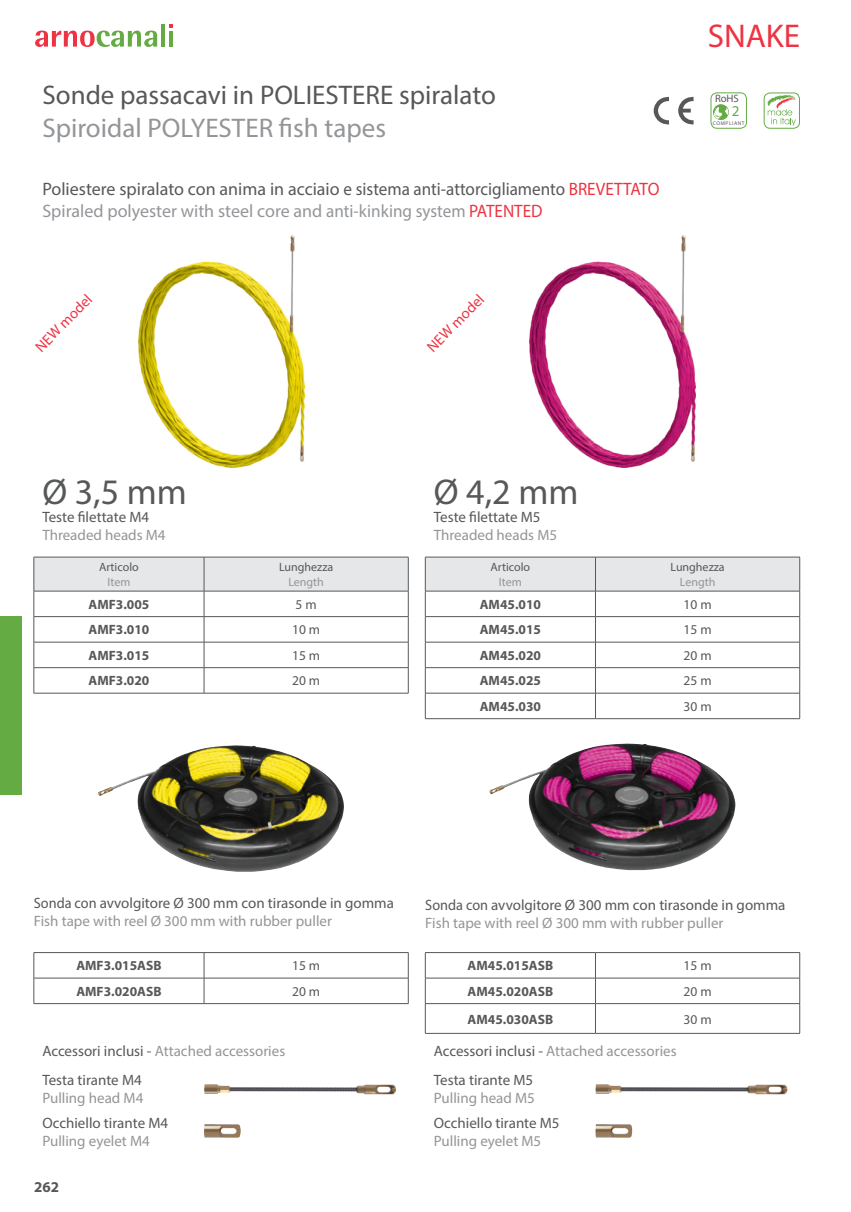
<style>
.page{position:relative;width:851px;height:1212px;background:#fff}
.page>*{position:absolute;margin:0;border:0;box-sizing:border-box;transform-origin:0 0}
.t1{font:36px "Myriad Pro";color:#57585a}
.t2{font:33px "Myriad Pro";color:#ee3342}
.t3{font:27px "Myriad Pro";color:#57585a}
.t4{font:27px "Myriad Pro";color:#939598}
.t5{font:18px/21.6px "Myriad Pro";color:#57585a}
.t6{font:15px "Myriad Pro";color:#939598}
.t7{font:15px "Myriad Pro";color:#57585a}
.t8{font:15px "Myriad Pro";color:#57585a;scale:.95 1}
.t9{font:15px "Myriad Pro";color:#ee3341}
.t10{font:700 15px "Myriad Pro";color:#57585a}
.t11{font:15px "Myriad Pro";color:#64ab44}
.t12{font:700 13.5px "Myriad Pro";color:#57585a}
.t13{font:13.5px "Myriad Pro";color:#57585a}
.t14{font:12px "Myriad Pro";color:#57585a}
.t15{font:12px "Myriad Pro";color:#939598}
.t16{font:10.8px "Myriad Pro";color:#57585a}
.t17{font:5.4px "Myriad Pro";letter-spacing:.105em;color:#57585a}
.s1{color:#ee3341}
.s2{color:#939598}
.s3{color:#57585a}
</style>
<div class="page">
<svg style="left:34px;top:718px;width:765px;height:415px"></svg>
<svg style="left:34px;top:557px;width:766px;height:161px"></svg>
<hr style="left:425px;top:718px;width:170px;height:1px;background:#57585a">
<hr style="left:595px;top:718px;width:204px;height:1px;background:#57585a">
<hr style="left:34px;top:952px;width:170px;height:1px;background:#57585a">
<hr style="left:204px;top:952px;width:204px;height:1px;background:#57585a">
<hr style="left:425px;top:952px;width:170px;height:1px;background:#57585a">
<hr style="left:595px;top:952px;width:204px;height:1px;background:#57585a">
<hr style="left:425px;top:978px;width:170px;height:1px;background:#57585a">
<hr style="left:595px;top:978px;width:204px;height:1px;background:#57585a">
<hr style="left:425px;top:1003px;width:170px;height:1px;background:#57585a">
<svg style="left:425px;top:953px;width:1px;height:80px"></svg>
<hr style="left:595px;top:1003px;width:204px;height:1px;background:#57585a">
<svg style="left:595px;top:953px;width:1px;height:80px"></svg>
<svg style="left:799px;top:953px;width:1px;height:80px"></svg>
<hr style="left:34px;top:1003px;width:170px;height:1px;background:#57585a">
<hr style="left:204px;top:1003px;width:204px;height:1px;background:#57585a">
<hr style="left:425px;top:1033px;width:170px;height:1px;background:#57585a">
<hr style="left:595px;top:1033px;width:204px;height:1px;background:#57585a">
<hr style="left:34px;top:978px;width:170px;height:1px;background:#57585a">
<svg style="left:34px;top:953px;width:1px;height:50px"></svg>
<hr style="left:204px;top:978px;width:204px;height:1px;background:#57585a">
<svg style="left:204px;top:953px;width:1px;height:50px"></svg>
<svg style="left:408px;top:953px;width:1px;height:50px"></svg>
<hr style="left:34px;top:1067px;width:170px;height:1px;background:#fff">
<hr style="left:425px;top:1067px;width:170px;height:1px;background:#fff">
<svg style="left:678px;top:97px;width:15px;height:27px"></svg>
<svg style="left:653px;top:97px;width:16px;height:27px"></svg>
<div style="left:710px;top:93px;width:36px;height:36px;border:1px solid #64ab44;border-radius:6px"></div>
<svg style="left:713px;top:104px;width:16px;height:16px"></svg>
<div style="left:763px;top:93px;width:36px;height:36px;border:1px solid #64ab44;border-radius:6px"></div>
<svg style="left:767px;top:95px;width:29px;height:31px"></svg>
<img style="left:138px;top:235px;width:166px;height:232px">
<img style="left:529px;top:235px;width:166px;height:232px">
<img style="left:158px;top:745px;width:77px;height:24px">
<img style="left:547px;top:743px;width:79px;height:25px">
<img style="left:204px;top:1084px;width:134px;height:10px">
<img style="left:595px;top:1084px;width:134px;height:10px">
<img style="left:204px;top:1124px;width:37px;height:14px">
<img style="left:595px;top:1124px;width:37px;height:14px">
<svg style="left:35px;top:31px;width:122px;height:16px"></svg>
<hr style="left:161px;top:24px;width:4px;height:23px;background:#64ab44">
<svg style="left:169px;top:24px;width:4px;height:4px"></svg>
<hr style="left:169px;top:31px;width:4px;height:16px;background:#64ab44">
<div style="left:0;top:617px;width:21px;height:178px;background:#64ab44"></div>
<h3 class="t3" style="left:42px;top:85px;width:455px">Sonde passacavi in POLIESTERE spiralato</h3>
<h3 class="t4" style="left:42px;top:117px;width:345px">Spiroidal POLYESTER fish tapes</h3>
<p class="t5" style="left:42px;top:180px;width:618px">Poliestere spiralato con anima in acciaio e sistema anti-attorcigliamento <span class="s1">BREVETTATO<br></span><span class="s2">Spiraled polyester with steel core and anti-kinking system</span> <span class="s1">PATENTED</span></p>
<p class="t9" style="left:34px;top:345px;width:75px;rotate:-45deg">NEW model</p>
<p class="t9" style="left:425px;top:345px;width:75px;rotate:-45deg">NEW model</p>
<h2 class="t2" style="left:707px;top:23px;width:94px">SNAKE</h2>
<p class="t16" style="left:715px;top:94px;width:25px">RoHS</p>
<p class="t17" style="left:712px;top:121px;width:33px">COMPLIANT</p>
<p class="t11" style="left:731px;top:106px;width:9px">2</p>
<h1 class="t1" style="left:42px;top:478px;width:146px">Ø 3,5 mm</h1>
<p class="t7" style="left:42px;top:511px;width:108px">Teste filettate M4</p>
<p class="t6" style="left:42px;top:529px;width:125px">Threaded heads M4</p>
<p class="t14" style="left:99px;top:563px;width:41px">Articolo</p>
<p class="t15" style="left:107px;top:577px;width:24px">Item</p>
<p class="t14" style="left:279px;top:563px;width:56px">Lunghezza</p>
<p class="t15" style="left:288px;top:577px;width:37px">Length</p>
<h1 class="t1" style="left:434px;top:478px;width:146px">Ø 4,2 mm</h1>
<p class="t7" style="left:434px;top:511px;width:108px">Teste filettate M5</p>
<p class="t6" style="left:434px;top:529px;width:125px">Threaded heads M5</p>
<p class="t14" style="left:490px;top:563px;width:41px">Articolo</p>
<p class="t15" style="left:499px;top:577px;width:24px">Item</p>
<p class="t14" style="left:670px;top:563px;width:56px">Lunghezza</p>
<p class="t15" style="left:679px;top:577px;width:37px">Length</p>
<p class="t12" style="left:88px;top:596px;width:62px">AMF3.005</p>
<p class="t13" style="left:295px;top:599px;width:23px">5 m</p>
<p class="t12" style="left:479px;top:596px;width:63px">AM45.010</p>
<p class="t13" style="left:683px;top:599px;width:29px">10 m</p>
<p class="t12" style="left:88px;top:622px;width:62px">AMF3.010</p>
<p class="t13" style="left:292px;top:625px;width:29px">10 m</p>
<p class="t12" style="left:479px;top:622px;width:63px">AM45.015</p>
<p class="t13" style="left:683px;top:625px;width:29px">15 m</p>
<p class="t12" style="left:88px;top:647px;width:62px">AMF3.015</p>
<p class="t13" style="left:292px;top:650px;width:29px">15 m</p>
<p class="t12" style="left:479px;top:647px;width:63px">AM45.020</p>
<p class="t13" style="left:683px;top:650px;width:29px">20 m</p>
<p class="t12" style="left:88px;top:673px;width:62px">AMF3.020</p>
<p class="t13" style="left:292px;top:676px;width:29px">20 m</p>
<p class="t12" style="left:479px;top:673px;width:63px">AM45.025</p>
<p class="t13" style="left:683px;top:676px;width:29px">25 m</p>
<p class="t12" style="left:479px;top:698px;width:63px">AM45.030</p>
<p class="t13" style="left:683px;top:701px;width:29px">30 m</p>
<p class="t8" style="left:34px;top:897px;width:380px">Sonda con avvolgitore Ø 300 mm con tirasonde in gomma</p>
<p class="t6" style="left:34px;top:915px;width:299px">Fish tape with reel Ø 300 mm with rubber puller</p>
<p class="t8" style="left:425px;top:899px;width:380px">Sonda con avvolgitore Ø 300 mm con tirasonde in gomma</p>
<p class="t6" style="left:425px;top:917px;width:299px">Fish tape with reel Ø 300 mm with rubber puller</p>
<p class="t12" style="left:76px;top:958px;width:87px">AMF3.015ASB</p>
<p class="t13" style="left:292px;top:961px;width:29px">15 m</p>
<p class="t12" style="left:467px;top:958px;width:87px">AM45.015ASB</p>
<p class="t13" style="left:683px;top:961px;width:29px">15 m</p>
<p class="t12" style="left:76px;top:983px;width:87px">AMF3.020ASB</p>
<p class="t13" style="left:292px;top:986px;width:29px">20 m</p>
<p class="t12" style="left:467px;top:983px;width:87px">AM45.020ASB</p>
<p class="t13" style="left:683px;top:986px;width:29px">20 m</p>
<p class="t12" style="left:467px;top:1011px;width:87px">AM45.030ASB</p>
<p class="t13" style="left:683px;top:1014px;width:29px">30 m</p>
<p class="t6" style="left:42px;top:1045px;width:244px"><span class="s3">Accessori inclusi -</span> Attached accessories</p>
<p class="t6" style="left:434px;top:1045px;width:244px"><span class="s3">Accessori inclusi -</span> Attached accessories</p>
<p class="t7" style="left:42px;top:1074px;width:101px">Testa tirante M4</p>
<p class="t6" style="left:42px;top:1092px;width:102px">Pulling head M4</p>
<p class="t7" style="left:434px;top:1074px;width:101px">Testa tirante M5</p>
<p class="t6" style="left:434px;top:1092px;width:102px">Pulling head M5</p>
<p class="t7" style="left:42px;top:1117px;width:127px">Occhiello tirante M4</p>
<p class="t6" style="left:42px;top:1135px;width:109px">Pulling eyelet M4</p>
<p class="t10" style="left:34px;top:1178px;width:26px">262</p>
<p class="t7" style="left:434px;top:1117px;width:127px">Occhiello tirante M5</p>
<p class="t6" style="left:434px;top:1135px;width:109px">Pulling eyelet M5</p>
</div>
